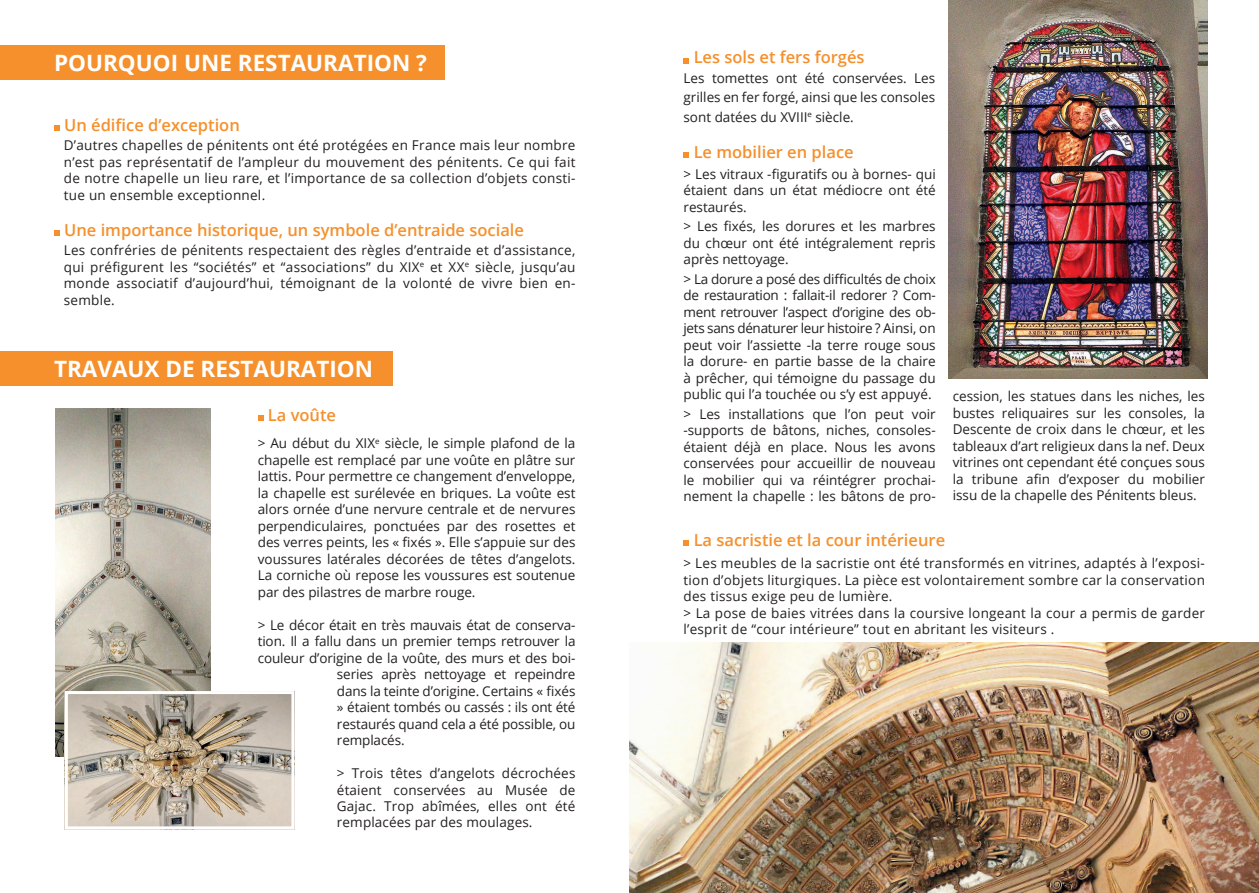
<style>
.page{position:relative;width:1259px;height:893px;background:#fff}
.page>*{position:absolute;margin:0;border:0;box-sizing:border-box;transform-origin:0 0}
.t1{font:700 22.5px "Open Sans";color:#fff}
.t2{font:600 16.5px "Open Sans";color:#f5902c}
.t3{font:13.5px/16.5px "Open Sans";color:#231f20;text-align:justify}
.t4{font:13.5px/16.5px "Open Sans";letter-spacing:.02em;color:#231f20}
</style>
<div class="page">
<div style="left:0;top:352px;width:392px;height:34px;background:#f5902c"></div>
<div style="left:0;top:46px;width:444px;height:34px;background:#f5902c"></div>
<svg style="left:54px;top:125px;width:6px;height:6px"></svg>
<svg style="left:54px;top:230px;width:6px;height:6px"></svg>
<svg style="left:683px;top:58px;width:6px;height:5px"></svg>
<svg style="left:258px;top:415px;width:6px;height:6px"></svg>
<svg style="left:683px;top:152px;width:6px;height:6px"></svg>
<img style="left:56px;top:408px;width:155px;height:349px">
<img style="left:69px;top:695px;width:221px;height:130px">
<div style="left:65px;top:691px;width:229px;height:138px;border:3px solid #fff"></div>
<svg style="left:683px;top:540px;width:6px;height:6px"></svg>
<img style="left:948px;top:0;width:259px;height:378px">
<img style="left:629px;top:642px;width:630px;height:251px">
<h1 class="t1" style="left:54px;top:47px;width:374px">POURQUOI UNE RESTAURATION ?</h1>
<p class="t2" style="left:64px;top:113px;width:177px">Un édifice d’exception</p>
<p class="t3" style="left:64px;top:137px;width:513px">D’autres chapelles de pénitents ont été protégées en France mais leur nombre n’est pas représentatif de l’ampleur du mouvement des pénitents. Ce qui fait de notre chapelle un lieu rare, et l’importance de sa collection d’objets consti&shy;tue un ensemble exceptionnel.</p>
<p class="t2" style="left:64px;top:219px;width:461px">Une importance historique, un symbole d’entraide sociale</p>
<p class="t3" style="left:64px;top:242px;width:513px">Les confréries de pénitents respectaient des règles d’entraide et d’assistance, qui préfigurent les “sociétés” et “associations” du XIX<sup>e</sup> et XX<sup>e</sup> siècle, jusqu’au monde associatif d’aujourd’hui, témoignant de la volonté de vivre bien en&shy;semble.</p>
<h1 class="t1" style="left:54px;top:353px;width:320px">TRAVAUX DE RESTAURATION</h1>
<p class="t2" style="left:268px;top:404px;width:70px">La voûte</p>
<p class="t3" style="left:258px;top:434px;width:319px">&gt; Au début du XIX<sup>e</sup> siècle, le simple plafond de la chapelle est remplacé par une voûte en plâtre sur lattis. Pour permettre ce changement d’enveloppe, la chapelle est surélevée en briques. La voûte est alors ornée d’une nervure centrale et de nervures perpendiculaires, ponctuées par des rosettes et des verres peints, les « fixés ». Elle s’appuie sur des voussures latérales décorées de têtes d’angelots.<br>La corniche où repose les voussures est soutenue par des pilastres de marbre rouge.</p>
<p class="t3" style="left:258px;top:616px;width:319px">&gt; Le décor était en très mauvais état de conserva-</p>
<p class="t3" style="left:258px;top:632px;width:319px">tion. Il a fallu dans un premier temps retrouver la</p>
<p class="t3" style="left:258px;top:649px;width:319px">couleur d’origine de la voûte, des murs et des boi-</p>
<p class="t3" style="left:337px;top:665px;width:240px">series après nettoyage et repeindre</p>
<p class="t3" style="left:337px;top:682px;width:240px">dans la teinte d’origine. Certains « fixés</p>
<p class="t3" style="left:337px;top:698px;width:240px">» étaient tombés ou cassés : ils ont été</p>
<p class="t3" style="left:337px;top:715px;width:240px">restaurés quand cela a été possible, ou</p>
<p class="t3" style="left:337px;top:731px;width:69px">remplacés.</p>
<p class="t3" style="left:337px;top:764px;width:240px">&gt; Trois têtes d’angelots décrochées étaient conservées au Musée de Gajac. Trop abîmées, elles ont été remplacées par des moulages.</p>
<p class="t2" style="left:693px;top:46px;width:172px">Les sols et fers forgés</p>
<p class="t3" style="left:683px;top:68px;width:253px;line-height:19.5px">Les tomettes ont été conservées. Les grilles en fer forgé, ainsi que les consoles sont datées du XVIII<sup>e</sup> siècle.</p>
<p class="t2" style="left:693px;top:141px;width:161px">Le mobilier en place</p>
<p class="t3" style="left:683px;top:165px;width:254px">&gt; Les vitraux -figuratifs ou à bornes- qui étaient dans un état médiocre ont été restaurés.</p>
<p class="t3" style="left:683px;top:218px;width:254px">&gt; Les fixés, les dorures et les marbres du chœur ont été intégralement repris après nettoyage.</p>
<p class="t3" style="left:683px;top:270px;width:254px">&gt; La dorure a posé des difficultés de choix de restauration : fallait-il redorer ? Com&shy;ment retrouver l’aspect d’origine des ob&shy;jets sans dénaturer leur histoire ? Ainsi, on peut voir l’assiette -la terre rouge sous la dorure- en partie basse de la chaire à prêcher, qui témoigne du passage du public qui l’a touchée ou s’y est appuyé.</p>
<p class="t3" style="left:683px;top:405px;width:254px">&gt; Les installations que l’on peut voir -supports de bâtons, niches, consoles&shy;étaient déjà en place. Nous les avons conservées pour accueillir de nouveau le mobilier qui va réintégrer prochai&shy;nement la chapelle : les bâtons de pro-</p>
<p class="t3" style="left:952px;top:388px;width:254px">cession, les statues dans les niches, les bustes reliquaires sur les consoles, la Descente de croix dans le chœur, et les tableaux d’art religieux dans la nef. Deux vitrines ont cependant été conçues sous la tribune afin d’exposer du mobilier issu de la chapelle des Pénitents bleus.</p>
<p class="t2" style="left:693px;top:529px;width:253px">La sacristie et la cour intérieure</p>
<p class="t4" style="left:683px;top:555px;width:523px">&gt; Les meubles de la sacristie ont été transformés en vitrines, adaptés à l’exposi&shy;tion d’objets liturgiques. La pièce est volontairement sombre car la conservation des tissus exige peu de lumière.<br>&gt; La pose de baies vitrées dans la coursive longeant la cour a permis de garder l’esprit de “cour intérieure” tout en abritant les visiteurs .</p>
</div>
